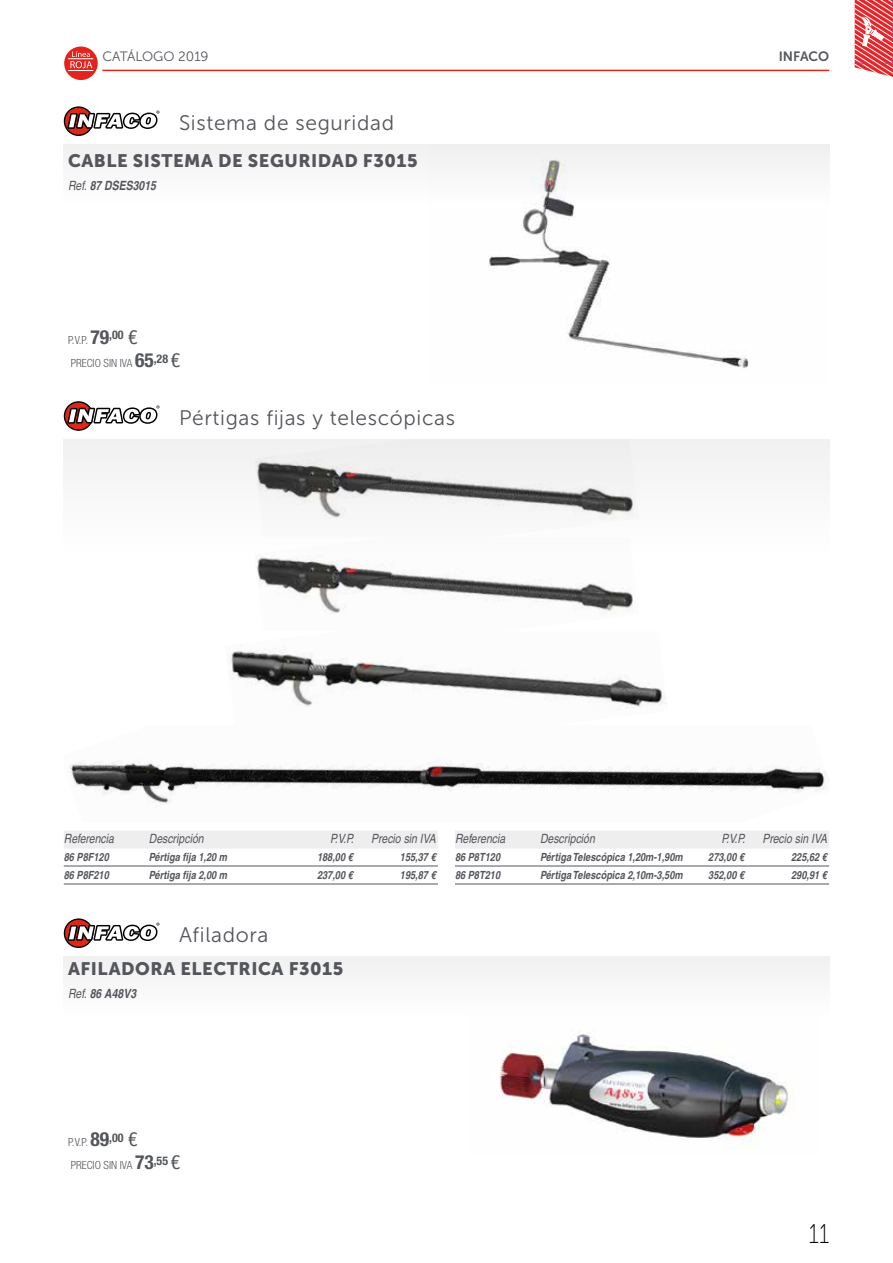
<style>
.page{position:relative;width:893px;height:1263px;background:#fff}
.page>*{position:absolute;margin:0;border:0;box-sizing:border-box;transform-origin:0 0}
.t1{font:27px "Museo Sans 100";color:#000;scale:.85 1}
.t2{font:21px "Museo Sans 300";letter-spacing:.03em;color:#54565b}
.t3{font:18px "Museo Sans 900";letter-spacing:.03em;color:#54565b}
.t4{font:13.5px "Museo Sans 300";color:#54565b}
.t5{font:13.5px "Museo Sans 700";letter-spacing:-.005em;color:#54565b}
.t6{font:italic condensed 12.75px "Helvetica LT";color:#54565b}
.t7{font:italic 700 condensed 12.75px "Helvetica LT";color:#54565b}
.t8{font:italic 700 condensed 11.25px "Helvetica LT";color:#54565b}
.t9{font:300 condensed 11.25px/23.4px "Helvetica Neue LT Std";color:#54565b}
.s1{font-weight:400}
.s2{font-weight:700;font-size:19.5px}
.s3{font-weight:400;font-size:19.5px}
</style>
<div class="page">
<svg style="left:854px;top:0;width:39px;height:77px;background:#ec6f73"></svg>
<img style="left:254px;top:440px;width:385px;height:174px">
<img style="left:227px;top:651px;width:440px;height:57px">
<img style="left:69px;top:758px;width:757px;height:50px">
<img style="left:428px;top:145px;width:401px;height:223px">
<div style="left:64px;top:831px;width:374px;height:18px;background:#eeeeef"></div>
<hr style="left:64px;top:866px;width:374px;height:1px;background:#54565b">
<hr style="left:64px;top:884px;width:374px;height:1px;background:#54565b">
<div style="left:455px;top:831px;width:374px;height:18px;background:#eeeeef"></div>
<hr style="left:455px;top:866px;width:374px;height:1px;background:#54565b">
<hr style="left:455px;top:884px;width:374px;height:1px;background:#54565b">
<hr style="left:102px;top:70px;width:727px;height:1px;background:#dd2818">
<div style="left:64px;top:47px;width:34px;height:33px;background:#e2241d;border-radius:50%"></div>
<svg style="left:68px;top:51px;width:25px;height:20px"></svg>
<img style="left:500px;top:1034px;width:295px;height:116px">
<svg style="left:64px;top:918px;width:95px;height:30px"></svg>
<svg style="left:64px;top:401px;width:95px;height:30px"></svg>
<svg style="left:64px;top:106px;width:95px;height:30px"></svg>
<p class="t4" style="left:102px;top:49px;width:108px">CATÁLOGO 2019</p>
<p class="t5" style="left:779px;top:49px;width:52px">INFACO</p>
<h2 class="t2" style="left:179px;top:112px;width:217px">Sistema de seguridad</h2>
<h3 class="t3" style="left:68px;top:150px;width:351px">CABLE SISTEMA DE SEGURIDAD F3015</h3>
<p class="t7" style="left:68px;top:178px;width:89px"><span class="s1">Ref.</span> 87 DSES3015</p>
<p class="t9" style="left:68px;top:328px;width:114px">P.V.P. <span class="s2">79</span><sup>,00</sup> <span class="s3">€<br></span>PRECIO SIN IVA <span class="s2">65</span><sup>,28</sup> <span class="s3">€</span></p>
<h2 class="t2" style="left:179px;top:407px;width:278px">Pértigas fijas y telescópicas</h2>
<p class="t6" style="left:64px;top:831px;width:52px">Referencia</p>
<p class="t6" style="left:149px;top:831px;width:56px">Descripción</p>
<p class="t6" style="left:330px;top:831px;width:25px">P.V.P.</p>
<p class="t6" style="left:371px;top:831px;width:66px">Precio sin IVA</p>
<p class="t8" style="left:64px;top:850px;width:47px">86 P8F120</p>
<p class="t8" style="left:149px;top:850px;width:80px">Pértiga fija 1,20 m</p>
<p class="t8" style="left:317px;top:850px;width:37px">188,00 €</p>
<p class="t8" style="left:400px;top:850px;width:37px">155,37 €</p>
<p class="t8" style="left:64px;top:868px;width:47px">86 P8F210</p>
<p class="t8" style="left:149px;top:868px;width:80px">Pértiga fija 2,00 m</p>
<p class="t8" style="left:317px;top:868px;width:37px">237,00 €</p>
<p class="t8" style="left:400px;top:868px;width:37px">195,87 €</p>
<h2 class="t2" style="left:179px;top:924px;width:91px">Afiladora</h2>
<h3 class="t3" style="left:68px;top:958px;width:277px">AFILADORA ELECTRICA F3015</h3>
<p class="t7" style="left:68px;top:986px;width:70px"><span class="s1">Ref.</span> 86 A48V3</p>
<p class="t6" style="left:455px;top:831px;width:52px">Referencia</p>
<p class="t6" style="left:540px;top:831px;width:56px">Descripción</p>
<p class="t6" style="left:721px;top:831px;width:25px">P.V.P.</p>
<p class="t6" style="left:762px;top:831px;width:66px">Precio sin IVA</p>
<p class="t8" style="left:455px;top:850px;width:47px">86 P8T120</p>
<p class="t8" style="left:540px;top:850px;width:144px">Pértiga Telescópica 1,20m-1,90m</p>
<p class="t8" style="left:708px;top:850px;width:37px">273,00 €</p>
<p class="t8" style="left:791px;top:850px;width:37px">225,62 €</p>
<p class="t8" style="left:455px;top:868px;width:47px">86 P8T210</p>
<p class="t8" style="left:540px;top:868px;width:144px">Pértiga Telescópica 2,10m-3,50m</p>
<p class="t8" style="left:708px;top:868px;width:37px">352,00 €</p>
<p class="t8" style="left:791px;top:868px;width:37px">290,91 €</p>
<p class="t9" style="left:68px;top:1130px;width:114px">P.V.P. <span class="s2">89</span><sup>,00</sup> <span class="s3">€<br></span>PRECIO SIN IVA <span class="s2">73</span><sup>,55</sup> <span class="s3">€</span></p>
<h1 class="t1" style="left:809px;top:1219px;width:25px">11</h1>
</div>
